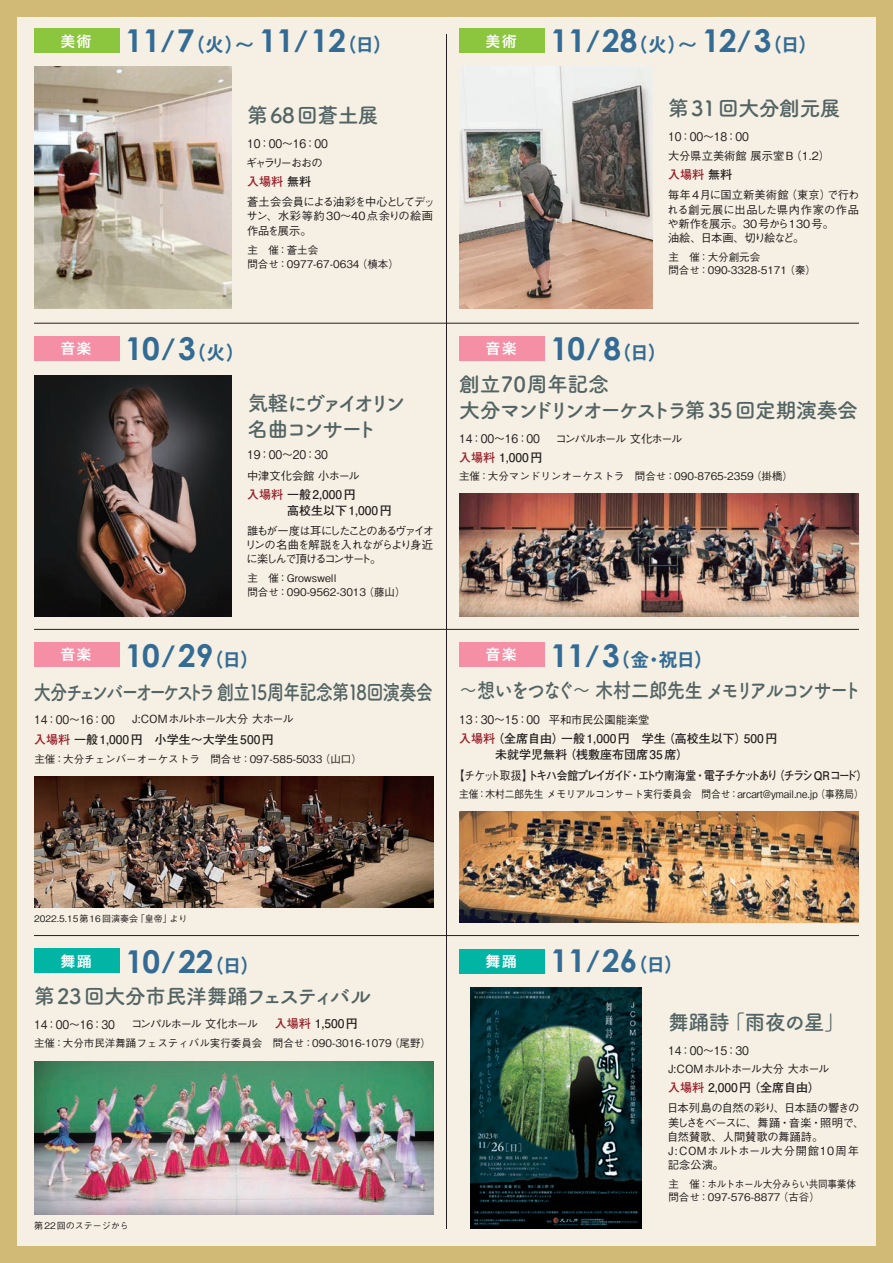
<style>
.page{position:relative;width:893px;height:1263px;background:#d0ba76}
.page>*{position:absolute;margin:0;border:0;box-sizing:border-box;transform-origin:0 0}
.t1{font:700 31.5px "Century Gothic";color:#336b95}
.t2{font:700 21px/25.5px "Tsuku A Rd Gothic";letter-spacing:-.025em;color:#546465}
.t3{font:700 21px "Tsuku A Rd Gothic";letter-spacing:-.085em;color:#546465;scale:.82 1}
.t4{font:700 21px "Tsuku A Rd Gothic";letter-spacing:-.11em;color:#546465;scale:.87 1}
.t5{font:700 21px/25.5px "Tsuku A Rd Gothic";letter-spacing:-.175em;color:#546465}
.t6{font:700 21px "Tsuku A Rd Gothic";letter-spacing:-.065em;color:#546465}
.t7{font:19.5px "Midashi Go Pr 6 MB31";color:#336b95}
.t8{font:15px "Hiragino UD Sans Std W6";letter-spacing:.075em;color:#fff}
.t9{font:700 12px/15.8px "Futo Go B101 Pr 6";color:#231f20}
.t10{font:700 12px "Futo Go B101 Pr 6";letter-spacing:-.125em;color:#231f20;scale:.89 1}
.t11{font:700 12px "Futo Go B101 Pr 6";color:#981e29}
.t12{font:500 11.85px "Gothic BBB Pr 6";color:#231f20;scale:.91 1}
.t13{font:500 11.25px/14.2px "Gothic BBB Pr 6";color:#231f20}
.t14{font:500 11.25px/14.2px "Gothic BBB Pr 6";letter-spacing:-.05em;color:#231f20;text-align:justify}
.t15{font:500 11.25px/14.2px "Gothic BBB Pr 6";letter-spacing:-.005em;color:#231f20}
.t16{font:500 11.25px "Gothic BBB Pr 6";letter-spacing:-.1em;color:#231f20}
.t17{font:500 11.25px "Gothic BBB Pr 6";letter-spacing:-.105em;color:#231f20}
.t18{font:500 11.25px "Gothic BBB Pr 6";letter-spacing:-.205em;color:#231f20}
.t19{font:500 10.5px/13.5px "Gothic BBB Pr 6";color:#231f20}
.t20{font:500 10.5px "Gothic BBB Pr 6";color:#231f20;scale:.92 1}
.t21{font:500 10.5px/13.5px "Gothic BBB Pr 6";letter-spacing:-.025em;color:#231f20}
.t22{font:500 9px "Gothic BBB Pr 6";color:#231f20}
.s1{font-size:25.2px}
.s2{font-family:"Midashi Go Pr 6 MB31";font-weight:400;font-size:19.5px}
.s3{color:#231f20}
.s4{color:#981e29}
.s5{font-family:"Century Gothic";font-weight:700;font-size:31.5px}
.s6{font-size:11.25px}
.s7{font-family:"Gothic BBB Pr 6";font-weight:500}
</style>
<div class="page">
<div style="left:17px;top:17px;width:859px;height:1229px;background:#f5f0e3"></div>
<div style="left:34px;top:28px;width:85px;height:25px;background:#8bc63e"></div>
<div style="left:459px;top:28px;width:85px;height:25px;background:#8bc63e"></div>
<hr style="left:446px;top:34px;width:1px;height:1195px;background:#231f20">
<hr style="left:34px;top:629px;width:825px;height:1px;background:#231f20">
<hr style="left:34px;top:935px;width:825px;height:1px;background:#231f20">
<hr style="left:34px;top:323px;width:825px;height:1px;background:#231f20">
<div style="left:34px;top:336px;width:85px;height:24px;background:#f48fa5"></div>
<div style="left:34px;top:642px;width:85px;height:24px;background:#f48fa5"></div>
<div style="left:459px;top:336px;width:85px;height:24px;background:#f48fa5"></div>
<div style="left:459px;top:642px;width:85px;height:24px;background:#f48fa5"></div>
<img style="left:34px;top:67px;width:198px;height:241px">
<img style="left:34px;top:375px;width:198px;height:241px">
<img style="left:34px;top:776px;width:400px;height:132px">
<img style="left:459px;top:67px;width:194px;height:241px">
<img style="left:459px;top:493px;width:400px;height:124px">
<img style="left:459px;top:811px;width:400px;height:112px">
<div style="left:34px;top:948px;width:85px;height:25px;background:#00b5a4"></div>
<img style="left:34px;top:1061px;width:400px;height:153px">
<div style="left:459px;top:949px;width:85px;height:24px;background:#00b5a4"></div>
<img style="left:471px;top:987px;width:170px;height:241px">
<hr style="left:0;top:612px;width:1px;height:651px;background:#c5a954">
<h1 class="t1" style="left:125px;top:21px;width:269px">11<span class="s1">/</span>7<span class="s2">（火）～</span> 11<span class="s1">/</span>12<span class="s2">（日）</span></h1>
<h3 class="t8" style="left:60px;top:30px;width:33px">美術</h3>
<h3 class="t8" style="left:486px;top:30px;width:33px">美術</h3>
<h2 class="t2" style="left:247px;top:101px;width:134px">第68回蒼土展</h2>
<p class="t18" style="left:246px;top:153px;width:78px">ギャラリーおおの</p>
<p class="t15" style="left:246px;top:194px;width:190px">蒼土会会員による油彩を中心としてデッサン、水彩等約30～40点余りの絵画作品を展示。</p>
<p class="t12" style="left:247px;top:134px;width:91px">10：00～16：00</p>
<p class="t11" style="left:247px;top:172px;width:65px">入場料 <span class="s3">無料</span></p>
<h3 class="t8" style="left:60px;top:337px;width:33px">音楽</h3>
<p class="t19" style="left:247px;top:243px;width:153px">主　催：蒼土会<br>問合せ：0977-67-0634（槙本）</p>
<h1 class="t1" style="left:125px;top:329px;width:122px">10<span class="s1">/</span>3<span class="s2">（火）</span></h1>
<h3 class="t8" style="left:486px;top:337px;width:33px">音楽</h3>
<h1 class="t1" style="left:550px;top:21px;width:269px">11<span class="s1">/</span>28<span class="s2">（火）～</span> 12<span class="s1">/</span>3<span class="s2">（日）</span></h1>
<h2 class="t2" style="left:668px;top:94px;width:175px">第31回大分創元展</h2>
<p class="t13" style="left:668px;top:148px;width:164px">大分県立美術館 展示室B（1.2）</p>
<p class="t13" style="left:667px;top:187px;width:194px">毎年4月に国立新美術館（東京）で行われる創元展に出品した県内作家の作品や新作を展示。30号から130号。<br>油絵、日本画、切り絵など。</p>
<p class="t12" style="left:668px;top:127px;width:91px">10：00～18：00</p>
<p class="t11" style="left:668px;top:165px;width:65px">入場料 <span class="s3">無料</span></p>
<p class="t19" style="left:668px;top:249px;width:149px">主　催：大分創元会<br>問合せ：090-3328-5171（秦）</p>
<h1 class="t1" style="left:550px;top:329px;width:118px">10<span class="s1">/</span>8<span class="s2">（日）</span></h1>
<h2 class="t5" style="left:247px;top:389px;width:160px">気軽にヴァイオリン名曲コンサート</h2>
<p class="t13" style="left:247px;top:467px;width:114px">中津文化会館 小ホール</p>
<p class="t12" style="left:247px;top:445px;width:91px">19：00～20：30</p>
<p class="t9" style="left:247px;top:486px;width:146px"><span class="s4">入場料</span> 一般2,000円<br>　　　 高校生以下1,000円</p>
<p class="t14" style="left:245px;top:523px;width:190px">誰もが一度は耳にしたことのあるヴァイオリンの名曲を解説を入れながらより身近に楽しんで頂けるコンサート。</p>
<h3 class="t8" style="left:60px;top:643px;width:33px">音楽</h3>
<p class="t19" style="left:247px;top:571px;width:160px">主　催：Growswell<br>問合せ：090-9562-3013（藤山）</p>
<h1 class="t1" style="left:125px;top:635px;width:136px">10<span class="s1">/</span>29<span class="s2">（日）</span></h1>
<h2 class="t3" style="left:34px;top:676px;width:488px">大分チェンバーオーケストラ 創立15周年記念第18回演奏会</h2>
<p class="t16" style="left:132px;top:710px;width:163px">J:COMホルトホール大分 大ホール</p>
<p class="t12" style="left:34px;top:710px;width:91px">14：00～16：00</p>
<p class="t9" style="left:34px;top:731px;width:241px"><span class="s4">入場料</span> 一般1,000円　小学生～大学生500円</p>
<p class="t19" style="left:34px;top:751px;width:329px">主催：大分チェンバーオーケストラ　問合せ：097-585-5033（山口）</p>
<h2 class="t2" style="left:459px;top:370px;width:400px">創立70周年記念<br>大分マンドリンオーケストラ第 35 回定期演奏会</h2>
<p class="t17" style="left:555px;top:430px;width:129px">コンパルホール 文化ホール</p>
<p class="t12" style="left:459px;top:429px;width:91px">14：00～16：00</p>
<p class="t9" style="left:459px;top:449px;width:85px"><span class="s4">入場料</span> 1,000円</p>
<p class="t19" style="left:459px;top:469px;width:336px">主催：大分マンドリンオーケストラ　問合せ：090-8765-2359（掛橋）</p>
<h3 class="t8" style="left:486px;top:643px;width:33px">音楽</h3>
<h3 class="t7" style="left:550px;top:643px;width:165px"><span class="s5">11</span><sup>/</sup><span class="s5">3</span>（金・祝日）</h3>
<h2 class="t4" style="left:459px;top:674px;width:464px">～想いをつなぐ～ 木村二郎先生 メモリアルコンサート</h2>
<p class="t12" style="left:459px;top:710px;width:211px">13：30～15：00 <span class="s6">平和市民公園能楽堂</span></p>
<p class="t9" style="left:459px;top:730px;width:320px"><span class="s4">入場料</span>（全席自由）一般1,000円　学生（高校生以下）500円　　　未就学児無料（桟敷座布団席35席）</p>
<p class="t10" style="left:454px;top:765px;width:467px"><span class="s7">【チケット取扱】</span>トキハ会館プレイガイド・エトウ南海堂・電子チケットあり（チラシ QRコード）</p>
<p class="t20" style="left:459px;top:785px;width:441px">主催：木村二郎先生 メモリアルコンサート実行委員会　問合せ：arcart@ymail.ne.jp（事務局）</p>
<p class="t22" style="left:34px;top:912px;width:155px">2022.5.15第16回演奏会「皇帝」より</p>
<h3 class="t8" style="left:61px;top:949px;width:33px">舞踊</h3>
<h1 class="t1" style="left:125px;top:941px;width:136px">10<span class="s1">/</span>22<span class="s2">（日）</span></h1>
<h1 class="t1" style="left:486px;top:941px;width:200px"><sup>舞踊</sup> 11<span class="s1">/</span>26<span class="s2">（日）</span></h1>
<h2 class="t2" style="left:34px;top:982px;width:339px">第23回大分市民洋舞踊フェスティバル</h2>
<p class="t17" style="left:131px;top:1015px;width:129px">コンパルホール 文化ホール</p>
<p class="t12" style="left:34px;top:1015px;width:91px">14：00～16：30</p>
<p class="t9" style="left:275px;top:1015px;width:85px"><span class="s4">入場料</span> 1,500円</p>
<p class="t19" style="left:34px;top:1036px;width:399px">主催：大分市民洋舞踊フェスティバル実行委員会　問合せ：090-3016-1079（尾野）</p>
<p class="t22" style="left:34px;top:1218px;width:96px">第22回のステージから</p>
<h2 class="t6" style="left:668px;top:1006px;width:179px">舞踊詩「雨夜の星」</h2>
<p class="t16" style="left:668px;top:1059px;width:163px">J:COMホルトホール大分 大ホール</p>
<p class="t13" style="left:667px;top:1100px;width:199px">日本列島の自然の彩り、日本語の響きの美しさをベースに、舞踊・音楽・照明で、自然賛歌、人間賛歌の舞踊詩。<br>J:COMホルトホール大分開館10周年記念公演。</p>
<p class="t12" style="left:668px;top:1040px;width:91px">14：00～15：30</p>
<p class="t9" style="left:668px;top:1079px;width:154px"><span class="s4">入場料</span> 2,000円（全席自由）</p>
<p class="t21" style="left:668px;top:1176px;width:189px">主　催：ホルトホール大分みらい共同事業体問合せ：097-576-8877（古谷）</p>
</div>
